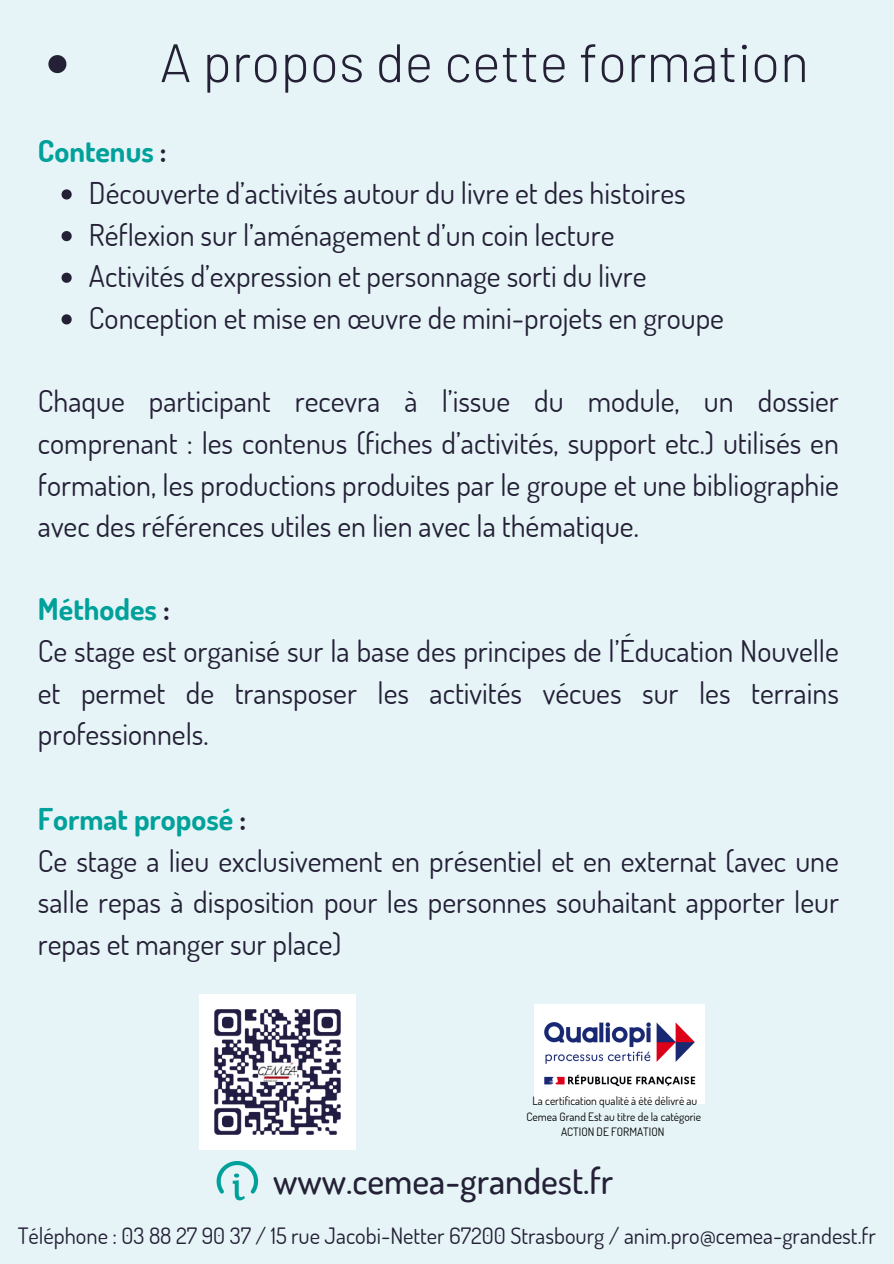
<style>
.page{position:relative;width:894px;height:1264px;background:#fff}
.page>*{position:absolute;margin:0;border:0;box-sizing:border-box;transform-origin:0 0}
.t1{font:300 54px "Barlow";color:#242036}
.t2{font:500 36px "Dosis";color:#242036}
.t3{font:30px/41.7px "Dosis";color:#242036}
.t4{font:700 30px "Dosis";color:#00a19a}
.t5{font:22.5px "Dosis";color:#242036}
.t6{font:11.55px/15.5px "Dosis";color:#000;text-align:center}
.s1{color:#242036}
.s2{font-weight:700;color:#00a19a}
.s3{font-weight:700}
</style>
<div class="page">
<div style="left:0;top:0;width:893px;height:1263px;background:#e6f4f7"></div>
<svg style="left:48px;top:55px;width:18px;height:18px"></svg>
<svg style="left:61px;top:189px;width:11px;height:10px"></svg>
<svg style="left:61px;top:231px;width:11px;height:10px"></svg>
<svg style="left:61px;top:273px;width:11px;height:10px"></svg>
<svg style="left:61px;top:314px;width:11px;height:10px"></svg>
<svg style="left:216px;top:1161px;width:42px;height:39px"></svg>
<img style="left:534px;top:1004px;width:169px;height:99px">
<img style="left:200px;top:994px;width:155px;height:155px">
<p class="t1" style="left:159px;top:28px;width:650px">A propos de cette formation</p>
<h3 class="t4" style="left:38px;top:131px;width:130px">Contenus <span class="s1">:</span></h3>
<p class="t3" style="left:89px;top:171px;width:598px">Découverte d’activités autour du livre et des histoires</p>
<p class="t3" style="left:89px;top:213px;width:527px">Réflexion sur l’aménagement d’un coin lecture</p>
<p class="t3" style="left:89px;top:254px;width:559px">Activités d’expression et personnage sorti du livre</p>
<p class="t3" style="left:89px;top:296px;width:636px">Conception et mise en œuvre de mini-projets en groupe</p>
<h4 class="t3" style="left:38px;top:379px;width:802px;text-align:justify">Chaque participant recevra à l’issue du module, un dossier comprenant : les contenus (fiches d’activités, support etc.) utilisés en formation, les productions produites par le groupe et une bibliographie avec des références utiles en lien avec la thématique.</h4>
<h4 class="t3" style="left:38px;top:587px;width:802px"><span class="s2">Méthodes</span> <span class="s3">:<br></span>Ce stage est organisé sur la base des principes de l’Éducation Nouvelle et permet de transposer les activités vécues sur les terrains professionnels.</h4>
<h4 class="t3" style="left:38px;top:797px;width:802px"><span class="s2">Format proposé</span> <span class="s3">:<br></span>Ce stage a lieu exclusivement en présentiel et en externat (avec une salle repas à disposition pour les personnes souhaitant apporter leur repas et manger sur place)</h4>
<p class="t6" style="left:526px;top:1092px;width:176px">La certification qualité à été délivré au<br>Cemea Grand Est au titre de la catégorie</p>
<h2 class="t6" style="left:561px;top:1123px;width:105px">ACTION DE FORMATION</h2>
<p class="t2" style="left:273px;top:1157px;width:341px">www.cemea-grandest.fr</p>
<p class="t5" style="left:18px;top:1221px;width:859px">Téléphone : 03 88 27 90 37 / 15 rue Jacobi-Netter 67200 Strasbourg / anim.pro@cemea-grandest.fr</p>
</div>
